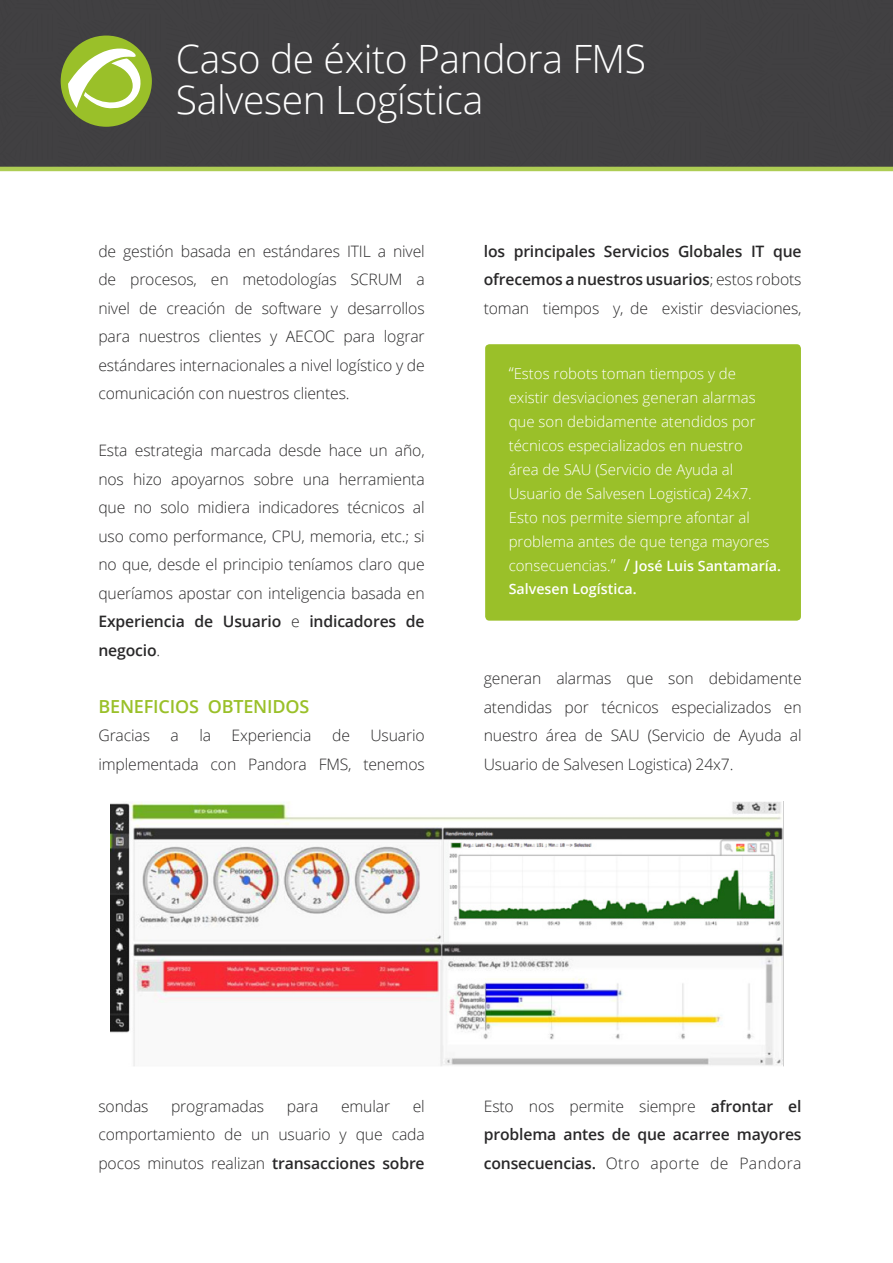
<style>
.page{position:relative;width:893px;height:1263px;background:#fff}
.page>*{position:absolute;margin:0;border:0;box-sizing:border-box;transform-origin:0 0}
.t1{font:300 39px/40.5px "Open Sans";letter-spacing:-.01em;color:#fff}
.t2{font:600 18px "Open Sans";letter-spacing:-.01em;color:#9ac029}
.t3{font:300 15.75px/28.5px "Open Sans";letter-spacing:-.01em;color:#292829;text-align:justify}
.t4{font:600 15.75px/28.5px "Open Sans";letter-spacing:-.01em;color:#292829;text-align:justify}
.t5{font:300 15px/24px "Open Sans";color:#fff}
.t6{font:600 14.25px/22.5px "Open Sans";color:#fff}
.s1{font-weight:600}
.s2{font-weight:300}
.s3{font-size:16.5px}
.s4{font-weight:300;font-size:15px}
.s5{font-weight:300;font-size:16.5px}
.s6{font-weight:400;font-size:16.5px}
</style>
<div class="page">
<hr style="left:0;top:167px;width:893px;height:4px;background:#aecd54">
<div style="left:0;top:0;width:893px;height:167px;background:#414042"></div>
<div style="left:485px;top:344px;width:316px;height:277px;background:#9ac029;border-radius:4px"></div>
<img style="left:110px;top:802px;width:673px;height:264px">
<h1 class="t1" style="left:176px;top:38px;width:472px">Caso de éxito Pandora FMS<br>Salvesen Logística</h1>
<p class="t3" style="left:98px;top:236px;width:328px">de gestión basada en estándares ITIL a nivel de procesos, en metodologías SCRUM a nivel de creación de software y desarrollos para nuestros clientes y AECOC para lograr estándares internacionales a nivel logístico y de comunicación con nuestros clientes.</p>
<p class="t3" style="left:98px;top:436px;width:328px">Esta estrategia marcada desde hace un año, nos hizo apoyarnos sobre una herramienta que no solo midiera indicadores técnicos al uso como performance, CPU, memoria, etc.; si no que, desde el principio teníamos claro que queríamos apostar con inteligencia basada en <span class="s1">Experiencia de Usuario</span> e <span class="s1">indicadores de negocio</span>.</p>
<p class="t2" style="left:98px;top:694px;width:212px">BENEFICIOS OBTENIDOS</p>
<p class="t3" style="left:98px;top:721px;width:53px">Gracias</p>
<p class="t3" style="left:171px;top:721px;width:10px">a</p>
<p class="t3" style="left:199px;top:721px;width:13px">la</p>
<p class="t3" style="left:232px;top:721px;width:81px">Experiencia</p>
<p class="t3" style="left:332px;top:721px;width:19px">de</p>
<p class="t3" style="left:98px;top:721px;width:328px;text-align:right">Usuario<br>implementada con Pandora FMS, tenemos</p>
<p class="t4" style="left:484px;top:236px;width:319px">los principales Servicios Globales IT que ofrecemos a nuestros usuarios<span class="s2">; estos robots toman tiempos y, de existir desviaciones,</span></p>
<p class="t5" style="left:509px;top:361px;width:262px"><span class="s3">“</span>Estos robots toman tiempos y de existir desviaciones generan alarmas que son debidamente atendidos por técnicos especializados en nuestro área de SAU (Servicio de Ayuda al Usuario de Salvesen Logistica) 24x7.<br>Esto nos permite siempre afontar al problema antes de que tenga mayores</p>
<p class="t6" style="left:509px;top:555px;width:274px"><span class="s4">consecuencias.</span><span class="s5">”</span> <span class="s6">/</span> José Luis Santamaría.<br>Salvesen Logística.</p>
<p class="t3" style="left:484px;top:664px;width:319px">generan alarmas que son debidamente atendidas por técnicos especializados en nuestro área de SAU (Servicio de Ayuda al Usuario de Salvesen Logistica) 24x7.</p>
<p class="t3" style="left:98px;top:1091px;width:52px">sondas</p>
<p class="t3" style="left:171px;top:1091px;width:95px">programadas</p>
<p class="t3" style="left:287px;top:1091px;width:33px">para</p>
<p class="t3" style="left:341px;top:1091px;width:51px">emular</p>
<p class="t3" style="left:98px;top:1091px;width:328px;text-indent:314px">el comportamiento de un usuario y que cada pocos minutos realizan <span class="s1">transacciones sobre</span></p>
<p class="t4" style="left:484px;top:1091px;width:319px"><span class="s2">Esto nos permite siempre</span> afrontar el problema antes de que acarree mayores consecuencias. <span class="s2">Otro aporte de Pandora</span></p>
</div>
